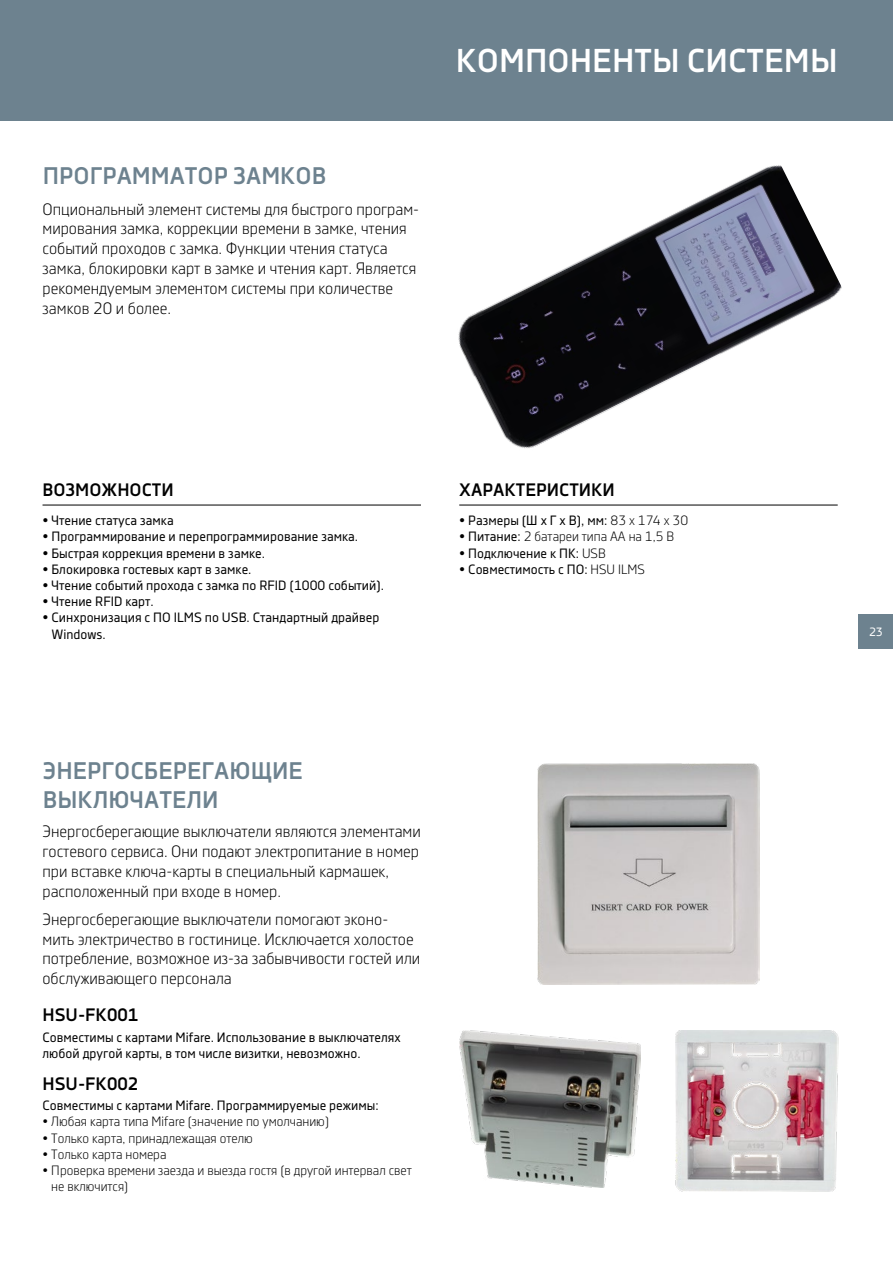
<style>
.page{position:relative;width:893px;height:1263px;background:#fff}
.page>*{position:absolute;margin:0;border:0;box-sizing:border-box;transform-origin:0 0}
.t1{font:700 33px "Decima Nova Pro";color:#fff}
.t2{font:700 24px/28.8px "Decima Nova Pro";color:#6d828f}
.t3{font:700 18px "Decima Nova Pro";color:#000}
.t4{font:16.5px/19.8px "Decima Nova Pro Lt";color:#000}
.t5{font:13.5px/16.2px "Decima Nova Pro";color:#000}
.t6{font:13.5px/16.2px "Decima Nova Pro Lt";color:#000}
.t7{font:12px "Decima Nova Pro";color:#fff}
.s1{font-family:"Decima Nova Pro Lt"}
.s2{font-family:"Decima Nova Pro"}
</style>
<div class="page">
<div style="left:859px;top:614px;width:34px;height:34px;background:#6d828f"></div>
<img style="left:416px;top:165px;width:426px;height:340px">
<div style="left:0;top:0;width:893px;height:121px;background:#6d828f"></div>
<hr style="left:43px;top:505px;width:378px;height:1px;background:#000">
<hr style="left:459px;top:505px;width:379px;height:1px;background:#000">
<img style="left:538px;top:763px;width:221px;height:221px">
<img style="left:460px;top:1031px;width:180px;height:156px">
<img style="left:675px;top:1031px;width:164px;height:161px">
<p class="t2" style="left:43px;top:162px;width:285px">ПРОГРАММАТОР ЗАМКОВ</p>
<p class="t4" style="left:43px;top:199px;width:378px">Опциональный элемент системы для быстрого програм&shy;мирования замка, коррекции времени в замке, чтения событий проходов с замка. Функции чтения статуса замка, блокировки карт в замке и чтения карт. Является рекомендуемым элементом системы при количестве замков 20 и более.</p>
<h1 class="t1" style="left:456px;top:41px;width:383px">КОМПОНЕНТЫ СИСТЕМЫ</h1>
<p class="t3" style="left:43px;top:480px;width:133px">ВОЗМОЖНОСТИ</p>
<p class="t5" style="left:43px;top:512px;width:133px">• Чтение статуса замка</p>
<p class="t5" style="left:43px;top:529px;width:315px">• Программирование и перепрограммирование замка.</p>
<p class="t5" style="left:43px;top:545px;width:222px">• Быстрая коррекция времени в замке.</p>
<p class="t5" style="left:43px;top:561px;width:208px">• Блокировка гостевых карт в замке.</p>
<p class="t5" style="left:43px;top:577px;width:341px">• Чтение событий прохода с замка по RFID (1000 событий).</p>
<p class="t5" style="left:43px;top:593px;width:111px">• Чтение RFID карт.</p>
<p class="t5" style="left:52px;top:610px;width:329px;text-indent:-9px">• Синхронизация с ПО ILMS по USB. Стандартный драйвер<br>Windows.</p>
<p class="t3" style="left:459px;top:480px;width:157px">ХАРАКТЕРИСТИКИ</p>
<p class="t5" style="left:459px;top:512px;width:230px">• Размеры (Ш х Г х В), мм: <span class="s1">83 х 174 х 30</span></p>
<p class="t6" style="left:459px;top:528px;width:216px"><span class="s2">• Питание:</span> 2 батареи типа AA на 1,5 В</p>
<p class="t5" style="left:459px;top:545px;width:148px">• Подключение к ПК: <span class="s1">USB</span></p>
<p class="t5" style="left:459px;top:561px;width:187px">• Совместимость с ПО: <span class="s1">HSU ILMS</span></p>
<p class="t2" style="left:43px;top:757px;width:262px">ЭНЕРГОСБЕРЕГАЮЩИЕ<br>ВЫКЛЮЧАТЕЛИ</p>
<p class="t4" style="left:43px;top:821px;width:380px">Энергосберегающие выключатели являются элементами гостевого сервиса. Они подают электропитание в номер при вставке ключа-карты в специальный кармашек, расположенный при входе в номер.</p>
<p class="t4" style="left:43px;top:909px;width:379px">Энергосберегающие выключатели помогают эконо&shy;мить электричество в гостинице. Исключается холостое потребление, возможное из-за забывчивости гостей или обслуживающего персонала</p>
<p class="t3" style="left:43px;top:1005px;width:97px">HSU-FK001</p>
<p class="t5" style="left:43px;top:1029px;width:360px">Совместимы с картами Mifare. Использование в выключателях любой другой карты, в том числе визитки, невозможно.</p>
<p class="t3" style="left:43px;top:1073px;width:97px">HSU-FK002</p>
<p class="t5" style="left:43px;top:1097px;width:338px">Совместимы с картами Mifare. Программируемые режимы:</p>
<p class="t6" style="left:43px;top:1114px;width:288px">• Любая карта типа Mifare (значение по умолчанию)</p>
<p class="t6" style="left:43px;top:1130px;width:212px">• Только карта, принадлежащая отелю</p>
<p class="t6" style="left:43px;top:1146px;width:125px">• Только карта номера</p>
<p class="t6" style="left:51px;top:1162px;width:362px;text-indent:-9px">• Проверка времени заезда и выезда гостя (в другой интервал свет не включится)</p>
<p class="t7" style="left:869px;top:625px;width:15px">23</p>
</div>
